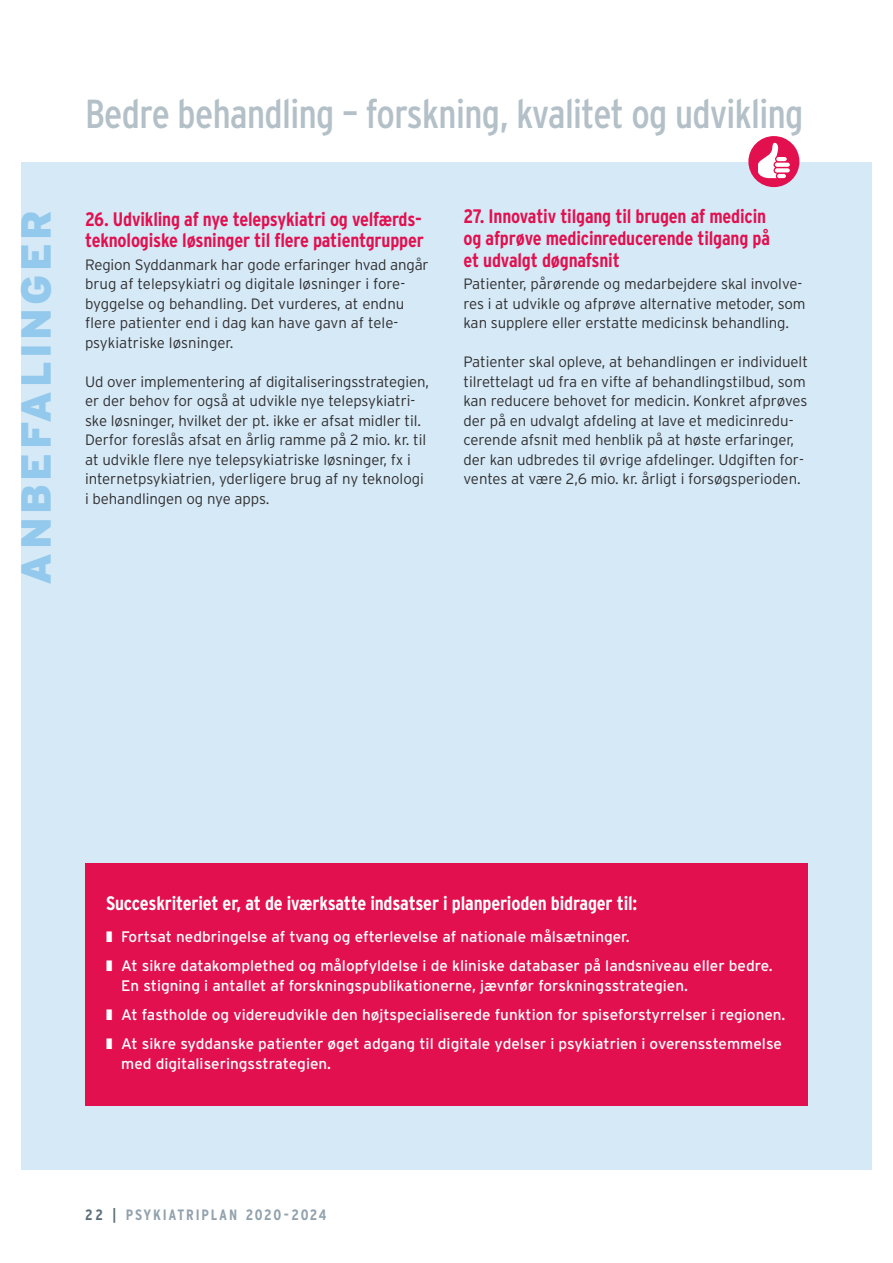
<style>
.page{position:relative;width:893px;height:1263px;background:#fff}
.page>*{position:absolute;margin:0;border:0;box-sizing:border-box;transform-origin:0 0}
.t1{font:900 42px "Interstate";letter-spacing:.08em;color:#93c9ec}
.t2{font:condensed 40.5px "Interstate";letter-spacing:-.015em;color:#b3c0c8}
.t3{font:700 condensed 19.5px/21.8px "Interstate";letter-spacing:-.01em;color:#e2104f}
.t4{font:700 condensed 19.5px "Interstate";letter-spacing:-.01em;color:#fff}
.t5{font:15.3px/29.2px "Interstate";color:#fff}
.t6{font:300 15px/19.5px "Interstate";letter-spacing:-.005em;color:#312f30}
.t7{font:700 condensed 15px "Interstate";letter-spacing:.12em;color:#92a2ad}
.s1{color:#5b6f7b}
</style>
<div class="page">
<div style="left:21px;top:162px;width:851px;height:1007px;background:#d5e9f7"></div>
<div style="left:85px;top:863px;width:723px;height:243px;background:#e2104f"></div>
<div style="left:748px;top:136px;width:51px;height:51px;background:#e2104f;border-radius:50%"></div>
<svg style="left:758px;top:143px;width:32px;height:35px"></svg>
<h1 class="t1" style="left:12px;top:585px;width:376px;rotate:-90deg">ANBEFALINGER</h1>
<h2 class="t2" style="left:85px;top:91px;width:720px">Bedre behandling – forskning, kvalitet og udvikling</h2>
<h3 class="t3" style="left:85px;top:208px;width:340px">26. Udvikling af nye telepsykiatri og velfærds&shy;teknologiske løsninger til flere patientgrupper</h3>
<p class="t6" style="left:85px;top:255px;width:345px">Region Syddanmark har gode erfaringer hvad angår brug af telepsykiatri og digitale løsninger i fore&shy;byggelse og behandling. Det vurderes, at endnu flere patienter end i dag kan have gavn af tele&shy;psykiatriske løsninger.</p>
<p class="t6" style="left:85px;top:372px;width:346px">Ud over implementering af digitaliseringsstrategien, er der behov for også at udvikle nye telepsykiatri&shy;ske løsninger, hvilket der pt. ikke er afsat midler til.<br>Derfor foreslås afsat en årlig ramme på 2 mio. kr. til at udvikle flere nye telepsykiatriske løsninger, fx i internetpsykiatrien, yderligere brug af ny teknologi i behandlingen og nye apps.</p>
<h3 class="t3" style="left:463px;top:205px;width:308px">27. Innovativ tilgang til brugen af medicin og afprøve medicinreducerende tilgang på et udvalgt døgnafsnit</h3>
<p class="t6" style="left:463px;top:274px;width:344px">Patienter, pårørende og medarbejdere skal involve&shy;res i at udvikle og afprøve alternative metoder, som kan supplere eller erstatte medicinsk behandling.</p>
<p class="t6" style="left:463px;top:352px;width:346px">Patienter skal opleve, at behandlingen er individuelt tilrettelagt ud fra en vifte af behandlingstilbud, som kan reducere behovet for medicin. Konkret afprøves der på en udvalgt afdeling at lave et medicinredu&shy;cerende afsnit med henblik på at høste erfaringer, der kan udbredes til øvrige afdelinger. Udgiften for&shy;ventes at være 2,6 mio. kr. årligt i forsøgsperioden.</p>
<h3 class="t4" style="left:106px;top:892px;width:533px">Succeskriteriet er, at de iværksatte indsatser i planperioden bidrager til:</h3>
<p class="t5" style="left:106px;top:922px;width:668px">❚ Fortsat nedbringelse af tvang og efterlevelse af nationale målsætninger.<br>❚ At sikre datakomplethed og målopfyldelse i de kliniske databaser på landsniveau eller bedre.</p>
<p class="t5" style="left:106px;top:971px;width:681px;text-indent:15px">En stigning i antallet af forskningspublikationerne, jævnfør forskningsstrategien.<br>❚ At fastholde og videreudvikle den højtspecialiserede funktion for spiseforstyrrelser i regionen. ❚ At sikre syddanske patienter øget adgang til digitale ydelser i psykiatrien i overensstemmelse</p>
<p class="t5" style="left:121px;top:1049px;width:211px">med digitaliseringsstrategien.</p>
<p class="t7" style="left:85px;top:1207px;width:243px"><span class="s1">22 |</span> PSYKIATRIPLAN 2020-2024</p>
</div>
